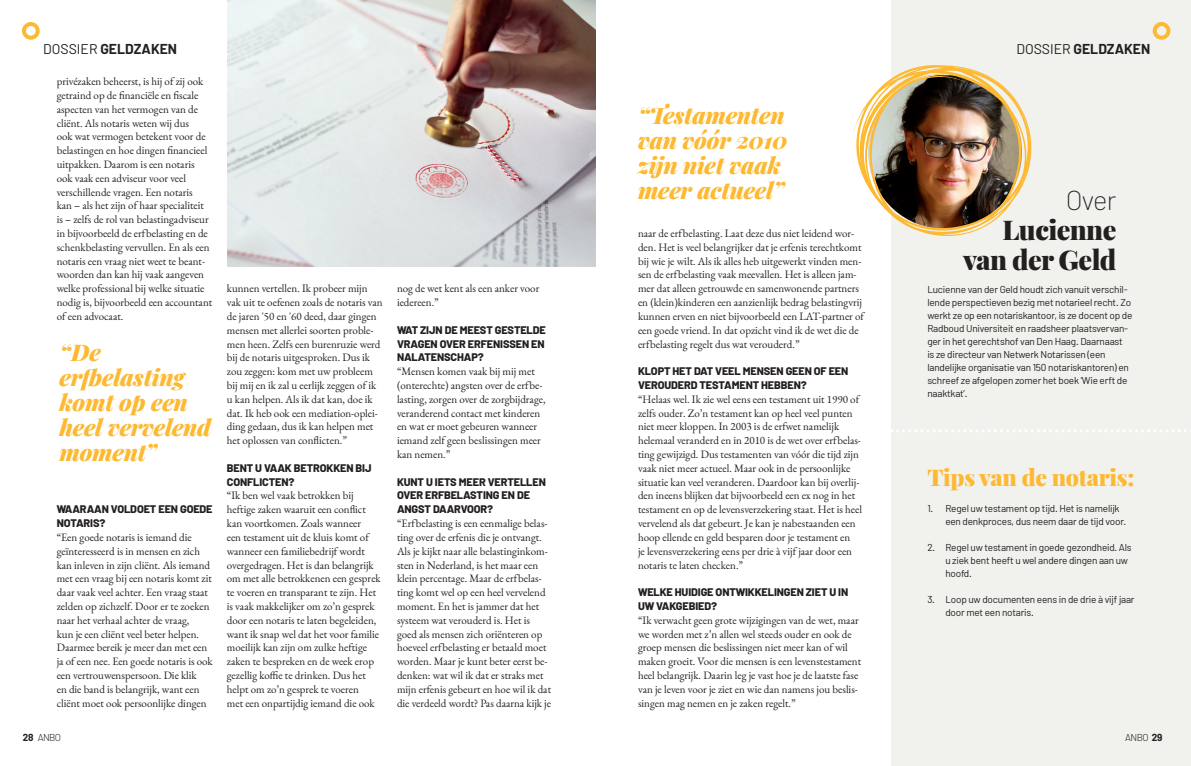
<style>
.page{position:relative;width:1191px;height:766px;background:#fff}
.page>*{position:absolute;margin:0;border:0;box-sizing:border-box;transform-origin:0 0}
.t1{font:900 27.2px/30px "Playfair Display";letter-spacing:-.02em;color:#231f20;text-align:right}
.t2{font:200 27.2px "Barlow";color:#231f20}
.t3{font:italic 900 23px/25px "Playfair Display";letter-spacing:-.01em;color:#fdb931}
.t4{font:900 23px "Playfair Display";letter-spacing:-.01em;color:#fdb931}
.t5{font:700 14px "Barlow";color:#231f20}
.t6{font:11px/13.8px "EB Garamond";color:#231f20}
.t7{font:800 11px/13.8px "Barlow";letter-spacing:-.01em;color:#231f20}
.t8{font:10px/13px "Barlow";letter-spacing:-.02em;color:#231f20}
.t9{font:300 10px "Barlow";letter-spacing:-.05em;color:#231f20}
.s1{font-weight:400}
.s2{font-weight:700}
</style>
<div class="page">
<div style="left:891px;top:0;width:300px;height:765px;background:#f1f1ed"></div>
<svg style="left:1152px;top:22px;width:18px;height:18px"></svg>
<svg style="left:22px;top:22px;width:18px;height:18px"></svg>
<img style="left:853px;top:65px;width:179px;height:171px">
<svg style="left:891px;top:429px;width:300px;height:3px"></svg>
<img style="left:227px;top:0;width:368px;height:266px">
<p class="t5" style="left:43px;top:40px;width:135px"><span class="s1">DOSSIER</span> GELDZAKEN</p>
<p class="t5" style="left:1016px;top:40px;width:135px"><span class="s1">DOSSIER</span> GELDZAKEN</p>
<p class="t6" style="left:57px;top:75px;width:157px">privézaken beheerst, is hij of zij ook getraind op de financiële en fiscale aspecten van het vermogen van de cliënt. Als notaris weten wij dus<br>ook wat vermogen betekent voor de belastingen en hoe dingen financieel uitpakken. Daarom is een notaris ook vaak een adviseur voor veel verschillende vragen. Een notaris<br>kan – als het zijn of haar specialiteit is – zelfs de rol van belastingadviseur in bijvoorbeeld de erfbelasting en de schenkbelasting vervullen. En als een notaris een vraag niet weet te beant&shy;woorden dan kan hij vaak aangeven welke professional bij welke situatie nodig is, bijvoorbeeld een accountant of een advocaat.</p>
<p class="t3" style="left:60px;top:337px;width:153px">“De erfbelasting komt op een heel vervelend moment”</p>
<p class="t7" style="left:57px;top:502px;width:157px">WAARAAN VOLDOET EEN GOEDE<br>NOTARIS?</p>
<p class="t6" style="left:57px;top:530px;width:157px">“Een goede notaris is iemand die geïnteresseerd is in mensen en zich kan inleven in zijn cliënt. Als iemand met een vraag bij een notaris komt zit daar vaak veel achter. Een vraag staat zelden op zichzelf. Door er te zoeken naar het verhaal achter de vraag,<br>kun je een cliënt veel beter helpen.<br>Daarmee bereik je meer dan met een ja of een nee. Een goede notaris is ook een vertrouwenspersoon. Die klik<br>en die band is belangrijk, want een cliënt moet ook persoonlijke dingen</p>
<p class="t6" style="left:227px;top:282px;width:157px">kunnen vertellen. Ik probeer mijn vak uit te oefenen zoals de notaris van de jaren '50 en '60 deed, daar gingen mensen met allerlei soorten proble&shy;men heen. Zelfs een burenruzie werd bij de notaris uitgesproken. Dus ik zou zeggen: kom met uw probleem bij mij en ik zal u eerlijk zeggen of ik u kan helpen. Als ik dat kan, doe ik dat. Ik heb ook een mediation-oplei&shy;ding gedaan, dus ik kan helpen met het oplossen van conflicten.”</p>
<p class="t7" style="left:227px;top:461px;width:146px">BENT U VAAK BETROKKEN BIJ<br>CONFLICTEN?</p>
<p class="t6" style="left:227px;top:489px;width:155px">“Ik ben wel vaak betrokken bij heftige zaken waaruit een conflict kan voortkomen. Zoals wanneer<br>een testament uit de kluis komt of wanneer een familiebedrijf wordt overgedragen. Het is dan belangrijk om met alle betrokkenen een gesprek te voeren en transparant te zijn. Het is vaak makkelijker om zo’n gesprek door een notaris te laten begeleiden, want ik snap wel dat het voor familie moeilijk kan zijn om zulke heftige zaken te bespreken en de week erop gezellig koffie te drinken. Dus het helpt om zo’n gesprek te voeren<br>met een onpartijdig iemand die ook</p>
<p class="t6" style="left:397px;top:282px;width:144px">nog de wet kent als een anker voor iedereen.”</p>
<p class="t7" style="left:397px;top:323px;width:150px;text-align:justify">WAT ZIJN DE MEEST GESTELDE VRAGEN OVER ERFENISSEN EN NALATENSCHAP?</p>
<p class="t6" style="left:397px;top:364px;width:150px">“Mensen komen vaak bij mij met (onterechte) angsten over de erfbe&shy;lasting, zorgen over de zorgbijdrage, veranderend contact met kinderen en wat er moet gebeuren wanneer iemand zelf geen beslissingen meer kan nemen.”</p>
<p class="t7" style="left:397px;top:474px;width:150px">KUNT U IETS MEER VERTELLEN<br>OVER ERFBELASTING EN DE<br>ANGST DAARVOOR?</p>
<p class="t6" style="left:397px;top:516px;width:156px">“Erfbelasting is een eenmalige belas&shy;ting over de erfenis die je ontvangt.<br>Als je kijkt naar alle belastinginkom&shy;sten in Nederland, is het maar een klein percentage. Maar de erfbelas&shy;ting komt wel op een heel vervelend moment. En het is jammer dat het systeem wat verouderd is. Het is goed als mensen zich oriënteren op hoeveel erfbelasting er betaald moet worden. Maar je kunt beter eerst be&shy;denken: wat wil ik dat er straks met mijn erfenis gebeurt en hoe wil ik dat die verdeeld wordt? Pas daarna kijk je</p>
<p class="t3" style="left:638px;top:100px;width:151px">“Testamenten van vóór 2010 zijn niet vaak meer actueel”</p>
<p class="t6" style="left:638px;top:226px;width:228px">naar de erfbelasting. Laat deze dus niet leidend wor&shy;den. Het is veel belangrijker dat je erfenis terechtkomt bij wie je wilt. Als ik alles heb uitgewerkt vinden men&shy;sen de erfbelasting vaak meevallen. Het is alleen jam&shy;mer dat alleen getrouwde en samenwonende partners en (klein)kinderen een aanzienlijk bedrag belastingvrij kunnen erven en niet bijvoorbeeld een LAT-partner of een goede vriend. In dat opzicht vind ik de wet die de erfbelasting regelt dus wat verouderd.”</p>
<p class="t7" style="left:638px;top:364px;width:212px">KLOPT HET DAT VEEL MENSEN GEEN OF EEN<br>VEROUDERD TESTAMENT HEBBEN?</p>
<p class="t6" style="left:638px;top:392px;width:225px">“Helaas wel. Ik zie wel eens een testament uit 1990 of zelfs ouder. Zo’n testament kan op heel veel punten niet meer kloppen. In 2003 is de erfwet namelijk helemaal veranderd en in 2010 is de wet over erfbelas&shy;ting gewijzigd. Dus testamenten van vóór die tijd zijn vaak niet meer actueel. Maar ook in de persoonlijke situatie kan veel veranderen. Daardoor kan bij overlij&shy;den ineens blijken dat bijvoorbeeld een ex nog in het testament en op de levensverzekering staat. Het is heel vervelend als dat gebeurt. Je kan je nabestaanden een hoop ellende en geld besparen door je testament en<br>je levensverzekering eens per drie à vijf jaar door een notaris te laten checken.”</p>
<p class="t7" style="left:638px;top:585px;width:212px">WELKE HUIDIGE ONTWIKKELINGEN ZIET U IN<br>UW VAKGEBIED?</p>
<p class="t6" style="left:638px;top:613px;width:225px">“Ik verwacht geen grote wijzigingen van de wet, maar we worden met z’n allen wel steeds ouder en ook de groep mensen die beslissingen niet meer kan of wil maken groeit. Voor die mensen is een levenstestament heel belangrijk. Daarin leg je vast hoe je de laatste fase van je leven voor je ziet en wie dan namens jou beslis&shy;singen mag nemen en je zaken regelt.”</p>
<p class="t2" style="left:1065px;top:183px;width:52px">Over</p>
<p class="t1" style="left:963px;top:212px;width:155px">Lucienne van der Geld</p>
<p class="t8" style="left:927px;top:282px;width:207px">Lucienne van der Geld houdt zich vanuit verschil&shy;lende perspectieven bezig met notarieel recht. Zo werkt ze op een notariskantoor, is ze docent op de Radboud Universiteit en raadsheer plaatsvervan&shy;ger in het gerechtshof van Den Haag. Daarnaast<br>is ze directeur van Netwerk Notarissen (een landelijke organisatie van 150 notariskantoren) en schreef ze afgelopen zomer het boek ‘Wie erft de naaktkat’.</p>
<p class="t4" style="left:927px;top:458px;width:209px">Tips van de notaris:</p>
<p class="t8" style="left:945px;top:501px;width:182px;text-indent:-18px">1. Regel uw testament op tijd. Het is namelijk een denkproces, dus neem daar de tijd voor.</p>
<p class="t8" style="left:945px;top:540px;width:188px;text-indent:-18px">2. Regel uw testament in goede gezondheid. Als u ziek bent heeft u wel andere dingen aan uw hoofd.</p>
<p class="t8" style="left:945px;top:592px;width:191px;text-indent:-18px">3. Loop uw documenten eens in de drie à vijf jaar door met een notaris.</p>
<p class="t9" style="left:23px;top:730px;width:40px"><span class="s2">28</span> ANBO</p>
<p class="t9" style="left:1125px;top:730px;width:39px">ANBO <span class="s2">29</span></p>
</div>
